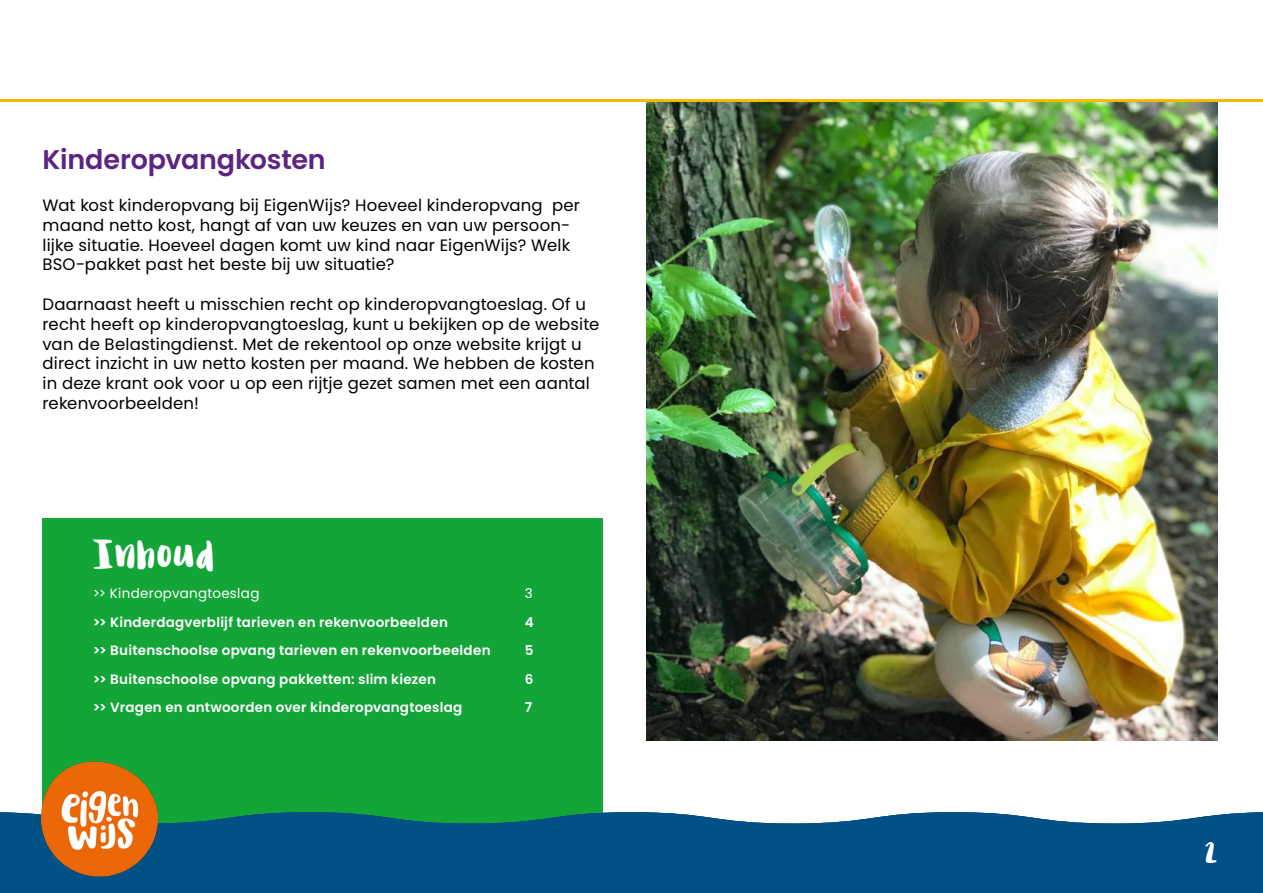
<style>
.page{position:relative;width:1263px;height:893px;background:#fff}
.page>*{position:absolute;margin:0;border:0;box-sizing:border-box;transform-origin:0 0}
.t1{font:45px "Mix Yonder";letter-spacing:.05em;color:#fff}
.t2{font:600 27px "Poppins";letter-spacing:-.005em;color:#5c2483}
.t3{font:16.5px/19.8px "Poppins";letter-spacing:.01em;color:#000}
.t4{font:600 13.5px "Poppins";letter-spacing:.02em;color:#fff}
.t5{font:13.5px "Poppins";letter-spacing:.02em;color:#fff}
</style>
<div class="page">
<img style="left:646px;top:102px;width:571px;height:639px">
<div style="left:42px;top:518px;width:560px;height:336px;background:#13a538"></div>
<svg style="left:0;top:812px;width:1263px;height:81px;background:#0a5b88"></svg>
<hr style="left:0;top:99px;width:1263px;height:3px;background:#fbba00">
<img style="left:26px;top:761px;width:148px;height:130px">
<h2 class="t2" style="left:43px;top:144px;width:285px">Kinderopvangkosten</h2>
<p class="t3" style="left:43px;top:195px;width:539px">Wat kost kinderopvang bij EigenWijs? Hoeveel kinderopvang per maand netto kost, hangt af van uw keuzes en van uw persoon&shy;lijke situatie. Hoeveel dagen komt uw kind naar EigenWijs? Welk BSO-pakket past het beste bij uw situatie?</p>
<p class="t3" style="left:43px;top:294px;width:558px">Daarnaast heeft u misschien recht op kinderopvangtoeslag. Of u recht heeft op kinderopvangtoeslag, kunt u bekijken op de website van de Belastingdienst. Met de rekentool op onze website krijgt u direct inzicht in uw netto kosten per maand. We hebben de kosten in deze krant ook voor u op een rijtje gezet samen met een aantal rekenvoorbeelden!</p>
<h1 class="t1" style="left:93px;top:528px;width:122px">Inhoud</h1>
<p class="t5" style="left:93px;top:585px;width:168px">&gt;&gt; Kinderopvangtoeslag</p>
<p class="t5" style="left:525px;top:585px;width:9px">3</p>
<p class="t4" style="left:93px;top:614px;width:357px">&gt;&gt; Kinderdagverblijf tarieven en rekenvoorbeelden</p>
<p class="t4" style="left:525px;top:614px;width:10px">4</p>
<p class="t4" style="left:93px;top:642px;width:399px">&gt;&gt; Buitenschoolse opvang tarieven en rekenvoorbeelden</p>
<p class="t4" style="left:525px;top:642px;width:10px">5</p>
<p class="t4" style="left:93px;top:671px;width:345px">&gt;&gt; Buitenschoolse opvang pakketten: slim kiezen</p>
<p class="t4" style="left:525px;top:671px;width:10px">6</p>
<p class="t4" style="left:93px;top:699px;width:371px">&gt;&gt; Vragen en antwoorden over kinderopvangtoeslag</p>
<p class="t4" style="left:525px;top:699px;width:9px">7</p>
<h1 class="t1" style="left:1205px;top:825px;width:14px">2</h1>
</div>
